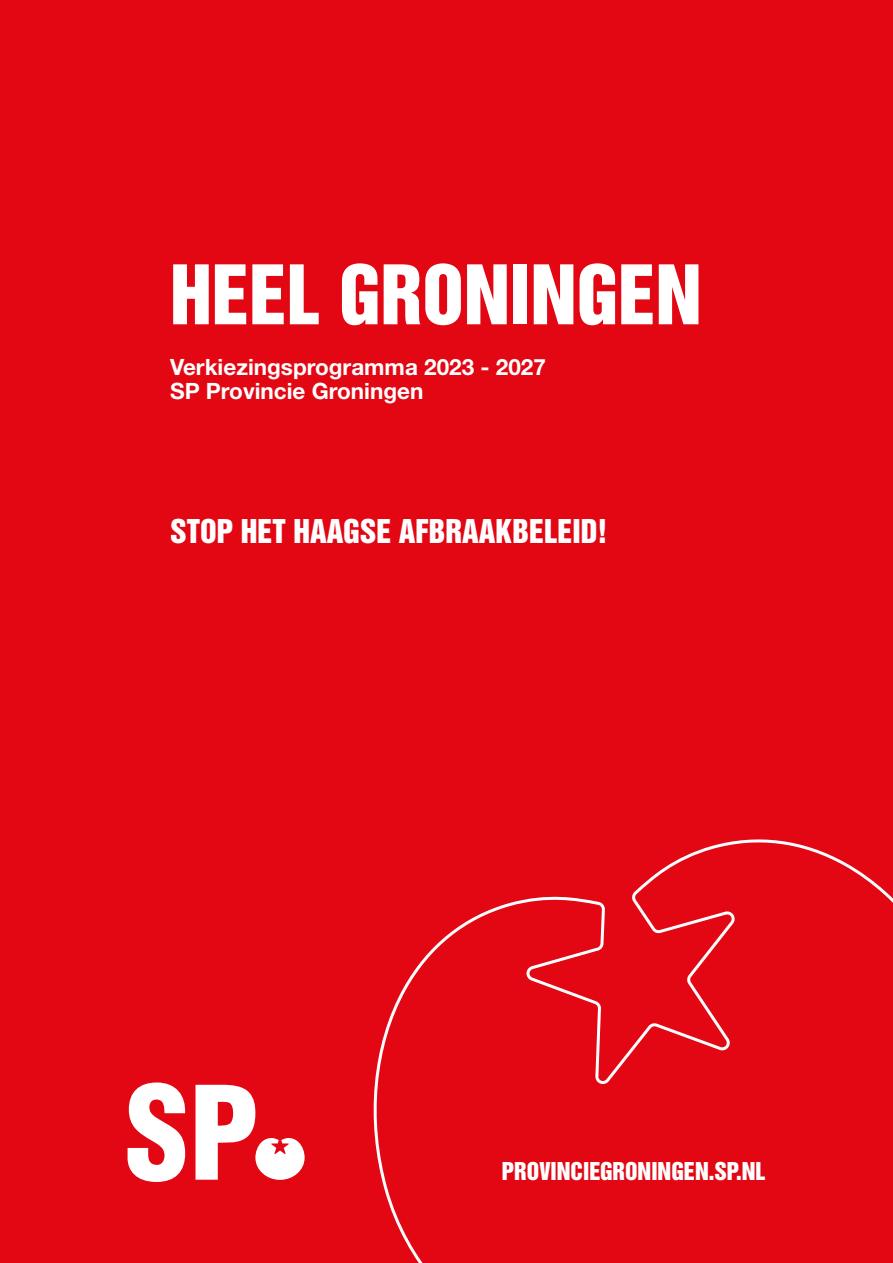
<style>
.page{position:relative;width:893px;height:1263px;background:#e30613}
.page>*{position:absolute;margin:0;border:0;box-sizing:border-box;transform-origin:0 0}
.t1{font:75px "Helvetica Inserat LT Std";color:#fff}
.t2{font:30px "Helvetica Inserat LT Std";color:#fff}
.t3{font:700 22.5px/24px "Helvetica Neue LT Std";color:#fff}
.t4{font:22.5px "Helvetica Inserat LT Std";color:#fff}
</style>
<div class="page">
<svg style="left:128px;top:1082px;width:58px;height:100px"></svg>
<svg style="left:196px;top:1085px;width:109px;height:95px"></svg>
<div style="left:170px;top:264px;width:702px;height:344px;background:#e30613"></div>
<div style="left:363px;top:831px;width:530px;height:432px;background:#e30613"></div>
<h1 class="t1" style="left:170px;top:250px;width:533px">HEEL GRONINGEN</h1>
<p class="t3" style="left:170px;top:355px;width:377px">Verkiezingsprogramma 2023 - 2027<br>SP Provincie Groningen</p>
<h2 class="t2" style="left:170px;top:513px;width:439px">STOP HET HAAGSE AFBRAAKBELEID!</h2>
<p class="t4" style="left:502px;top:1158px;width:265px">PROVINCIEGRONINGEN.SP.NL</p>
</div>
